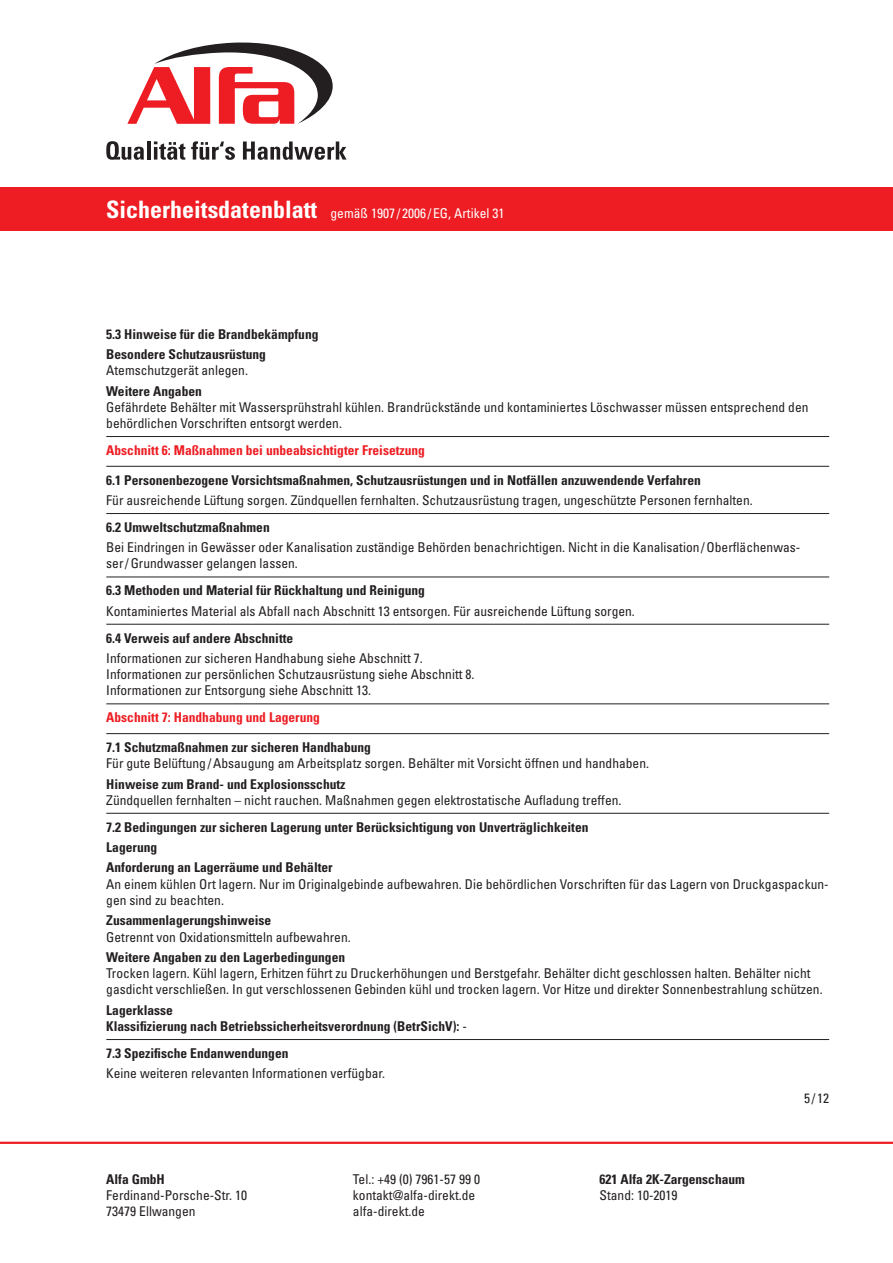
<style>
.page{position:relative;width:893px;height:1263px;background:#fff}
.page>*{position:absolute;margin:0;border:0;box-sizing:border-box;transform-origin:0 0}
.t1{font:condensed 13.5px/16.2px "Univers LT Std";color:#231f20}
.t2{font:700 condensed 13.5px/20.4px "Univers LT Std";color:#231f20}
.t3{font:700 condensed 13.5px "Univers LT Std";color:#ee1d23}
.t4{font:condensed 13.5px "Univers LT Std";color:#fff}
.s1{font-weight:700;font-size:24px}
.s2{font-weight:400}
</style>
<div class="page">
<hr style="left:0;top:1142px;width:893px;height:2px;background:#ee1d23">
<div style="left:0;top:187px;width:893px;height:44px;background:#ee1d23"></div>
<svg style="left:106px;top:141px;width:38px;height:19px"></svg>
<hr style="left:147px;top:141px;width:3px;height:19px;background:#231f20">
<svg style="left:154px;top:141px;width:31px;height:19px"></svg>
<svg style="left:191px;top:141px;width:44px;height:19px"></svg>
<svg style="left:243px;top:141px;width:104px;height:19px"></svg>
<svg style="left:127px;top:42px;width:206px;height:82px"></svg>
<hr style="left:106px;top:436px;width:723px;height:1px;background:#231f20">
<hr style="left:106px;top:466px;width:723px;height:1px;background:#231f20">
<hr style="left:106px;top:513px;width:723px;height:1px;background:#231f20">
<hr style="left:106px;top:577px;width:723px;height:1px;background:#231f20">
<hr style="left:106px;top:624px;width:723px;height:1px;background:#231f20">
<hr style="left:106px;top:704px;width:723px;height:1px;background:#231f20">
<hr style="left:106px;top:733px;width:723px;height:1px;background:#231f20">
<hr style="left:106px;top:813px;width:723px;height:1px;background:#231f20">
<hr style="left:106px;top:1039px;width:723px;height:1px;background:#231f20">
<p class="t4" style="left:106px;top:205px;width:400px"><span class="s1">Sicherheitsdatenblatt</span> gemäß 1907 / 2006 /EG, Artikel 31</p>
<p class="t2" style="left:106px;top:323px;width:214px">5.3 Hinweise für die Brandbekämpfung<br>Besondere Schutzausrüstung</p>
<p class="t1" style="left:106px;top:362px;width:143px">Atemschutzgerät anlegen.</p>
<p class="t2" style="left:106px;top:381px;width:97px">Weitere Angaben</p>
<p class="t1" style="left:106px;top:399px;width:704px">Gefährdete Behälter mit Wassersprühstrahl kühlen. Brandrückstände und kontaminiertes Löschwasser müssen entsprechend den behördlichen Vorschriften entsorgt werden.</p>
<p class="t3" style="left:106px;top:442px;width:320px">Abschnitt 6: Maßnahmen bei unbeabsichtigter Freisetzung</p>
<p class="t2" style="left:106px;top:469px;width:596px">6.1 Personenbezogene Vorsichtsmaßnahmen, Schutzausrüstungen und in Notfällen anzuwendende Verfahren</p>
<p class="t1" style="left:106px;top:492px;width:648px">Für ausreichende Lüftung sorgen. Zündquellen fernhalten. Schutzausrüstung tragen, ungeschützte Personen fernhalten.</p>
<p class="t2" style="left:106px;top:517px;width:165px">6.2 Umweltschutzmaßnahmen</p>
<p class="t1" style="left:106px;top:539px;width:695px">Bei Eindringen in Gewässer oder Kanalisation zuständige Behörden benachrichtigen. Nicht in die Kanalisation/Oberflächenwas&shy;ser/Grundwasser gelangen lassen.</p>
<p class="t2" style="left:106px;top:580px;width:320px">6.3 Methoden und Material für Rückhaltung und Reinigung</p>
<p class="t1" style="left:106px;top:603px;width:530px">Kontaminiertes Material als Abfall nach Abschnitt 13 entsorgen. Für ausreichende Lüftung sorgen.</p>
<p class="t2" style="left:106px;top:627px;width:188px">6.4 Verweis auf andere Abschnitte</p>
<p class="t1" style="left:106px;top:650px;width:370px">Informationen zur sicheren Handhabung siehe Abschnitt 7.<br>Informationen zur persönlichen Schutzausrüstung siehe Abschnitt 8.<br>Informationen zur Entsorgung siehe Abschnitt 13.</p>
<p class="t3" style="left:106px;top:709px;width:215px">Abschnitt 7: Handhabung und Lagerung</p>
<p class="t2" style="left:106px;top:737px;width:266px">7.1 Schutzmaßnahmen zur sicheren Handhabung</p>
<p class="t1" style="left:106px;top:755px;width:544px">Für gute Belüftung/Absaugung am Arbeitsplatz sorgen. Behälter mit Vorsicht öffnen und handhaben.</p>
<p class="t2" style="left:106px;top:773px;width:241px">Hinweise zum Brand- und Explosionsschutz</p>
<p class="t1" style="left:106px;top:792px;width:517px">Zündquellen fernhalten – nicht rauchen. Maßnahmen gegen elektrostatische Aufladung treffen.</p>
<p class="t2" style="left:106px;top:816px;width:484px">7.2 Bedingungen zur sicheren Lagerung unter Berücksichtigung von Unverträglichkeiten<br>Lagerung<br>Anforderung an Lagerräume und Behälter</p>
<p class="t1" style="left:106px;top:875px;width:724px">An einem kühlen Ort lagern. Nur im Originalgebinde aufbewahren. Die behördlichen Vorschriften für das Lagern von Druckgaspackun&shy;gen sind zu beachten.</p>
<p class="t2" style="left:106px;top:910px;width:166px">Zusammenlagerungshinweise</p>
<p class="t1" style="left:106px;top:928px;width:246px">Getrennt von Oxidationsmitteln aufbewahren.</p>
<p class="t2" style="left:106px;top:947px;width:240px">Weitere Angaben zu den Lagerbedingungen</p>
<p class="t1" style="left:106px;top:965px;width:718px">Trocken lagern. Kühl lagern, Erhitzen führt zu Druckerhöhungen und Berstgefahr. Behälter dicht geschlossen halten. Behälter nicht gasdicht verschließen. In gut verschlossenen Gebinden kühl und trocken lagern. Vor Hitze und direkter Sonnenbestrahlung schützen.</p>
<p class="t2" style="left:106px;top:1002px;width:362px;line-height:16.2px">Lagerklasse<br>Klassifizierung nach Betriebssicherheitsverordnung (BetrSichV): <span class="s2">-</span></p>
<p class="t2" style="left:106px;top:1043px;width:184px">7.3 Spezifische Endanwendungen</p>
<p class="t1" style="left:106px;top:1065px;width:280px">Keine weiteren relevanten Informationen verfügbar.</p>
<p class="t2" style="left:106px;top:1169px;width:60px">Alfa GmbH</p>
<p class="t1" style="left:106px;top:1187px;width:142px">Ferdinand-Porsche-Str. 10<br>73479 Ellwangen</p>
<p class="t1" style="left:353px;top:1171px;width:129px">Tel.: +49 (0) 7961-57 99 0 kontakt@alfa-direkt.de alfa-direkt.de</p>
<p class="t2" style="left:600px;top:1169px;width:147px">621 Alfa 2K-Zargenschaum</p>
<p class="t1" style="left:600px;top:1187px;width:79px">Stand: 10-2019</p>
<p class="t1" style="left:804px;top:1090px;width:27px">5/12</p>
</div>
